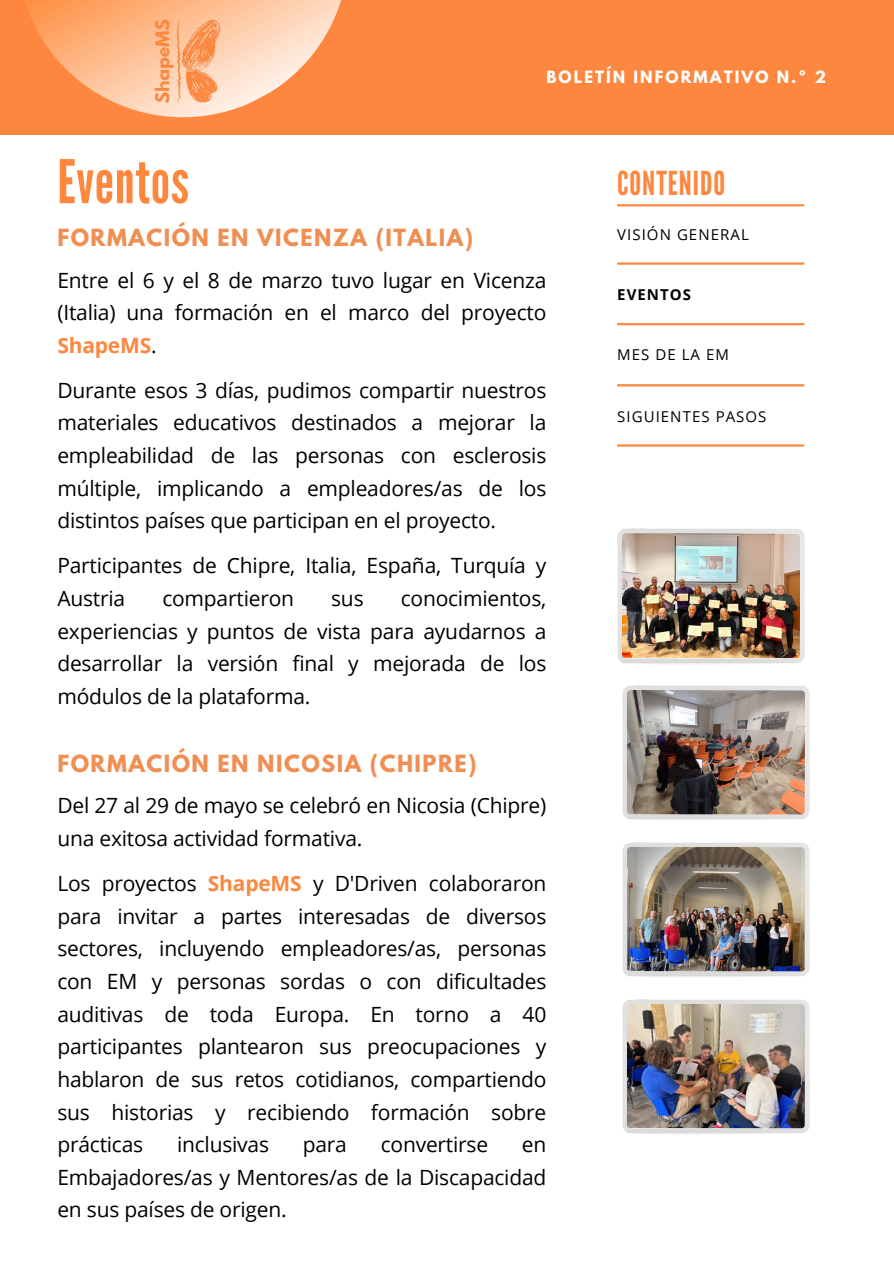
<style>
.page{position:relative;width:894px;height:1264px;background:#fff}
.page>*{position:absolute;margin:0;border:0;box-sizing:border-box;transform-origin:0 0}
.t1{font:60px "League Gothic";letter-spacing:.01em;color:#fd873e}
.t2{font:33px "League Gothic";letter-spacing:.03em;color:#fd873e}
.t3{font:21px/32.7px "Open Sans";letter-spacing:-.01em;color:#000;text-align:justify}
.t4{font:700 21px "League Spartan";letter-spacing:.07em;color:#ef8f53}
.t5{font:15px "Open Sans";letter-spacing:.07em;color:#000}
.t6{font:700 15px "League Spartan";letter-spacing:.14em;color:#fff}
.t7{font:700 15px "Open Sans";letter-spacing:.07em;color:#000}
.s1{font-weight:700;color:#fd873e}
</style>
<div class="page">
<div style="left:0;top:0;width:893px;height:135px;background:#fd873e"></div>
<svg style="left:27px;top:0;width:314px;height:118px"></svg>
<img style="left:140px;top:17px;width:86px;height:87px">
<img style="left:617px;top:529px;width:187px;height:135px">
<img style="left:622px;top:685px;width:186px;height:135px">
<img style="left:622px;top:842px;width:186px;height:135px">
<img style="left:622px;top:999px;width:186px;height:135px">
<hr style="left:617px;top:262px;width:187px;height:3px;background:#fd873e">
<hr style="left:617px;top:384px;width:187px;height:2px;background:#fd873e">
<hr style="left:617px;top:323px;width:187px;height:2px;background:#fd873e">
<hr style="left:617px;top:444px;width:187px;height:2px;background:#fd873e">
<hr style="left:617px;top:204px;width:187px;height:2px;background:#fd873e">
<h3 class="t6" style="left:546px;top:70px;width:281px">BOLETÍN INFORMATIVO N.º 2</h3>
<h2 class="t1" style="left:57px;top:147px;width:133px">Eventos</h2>
<p class="t4" style="left:57px;top:227px;width:417px">FORMACIÓN EN VICENZA (ITALIA)</p>
<h4 class="t3" style="left:57px;top:263px;width:490px">Entre el 6 y el 8 de marzo tuvo lugar en Vicenza (Italia) una formación en el marco del proyecto <span class="s1">ShapeMS</span>.</h4>
<h4 class="t3" style="left:57px;top:373px;width:490px">Durante esos 3 días, pudimos compartir nuestros materiales educativos destinados a mejorar la empleabilidad de las personas con esclerosis múltiple, implicando a empleadores/as de los distintos países que participan en el proyecto.</h4>
<h4 class="t3" style="left:57px;top:549px;width:490px">Participantes de Chipre, Italia, España, Turquía y<br>Austria</h4>
<h4 class="t3" style="left:57px;top:581px;width:490px;text-indent:343px">conocimientos, experiencias y puntos de vista para ayudarnos a desarrollar la versión final y mejorada de los módulos de la plataforma.</h4>
<h3 class="t4" style="left:57px;top:753px;width:420px">FORMACIÓN EN NICOSIA (CHIPRE)</h3>
<h4 class="t3" style="left:57px;top:788px;width:490px">Del 27 al 29 de mayo se celebró en Nicosia (Chipre) una exitosa actividad formativa.</h4>
<h4 class="t3" style="left:57px;top:866px;width:490px">Los proyectos <span class="s1">ShapeMS</span> y D'Driven colaboraron para invitar a partes interesadas de diversos sectores, incluyendo empleadores/as, personas con EM y personas sordas o con dificultades auditivas de toda Europa. En torno a 40 participantes plantearon sus preocupaciones y hablaron de sus retos cotidianos, compartiendo sus historias y recibiendo formación sobre prácticas</h4>
<h4 class="t3" style="left:162px;top:581px;width:133px">compartieron</h4>
<h4 class="t3" style="left:331px;top:581px;width:34px">sus</h4>
<h4 class="t3" style="left:177px;top:1127px;width:94px">inclusivas</h4>
<h4 class="t3" style="left:303px;top:1127px;width:46px">para</h4>
<h4 class="t3" style="left:380px;top:1127px;width:109px">convertirse</h4>
<h4 class="t3" style="left:57px;top:1127px;width:490px;text-indent:464px">en Embajadores/as y Mentores/as de la Discapacidad en sus países de origen.</h4>
<h5 class="t2" style="left:617px;top:164px;width:109px">CONTENIDO</h5>
<p class="t5" style="left:617px;top:224px;width:133px">VISIÓN GENERAL</p>
<p class="t7" style="left:617px;top:284px;width:75px">EVENTOS</p>
<p class="t5" style="left:617px;top:344px;width:113px">MES DE LA EM</p>
<p class="t5" style="left:617px;top:406px;width:151px">SIGUIENTES PASOS</p>
</div>
